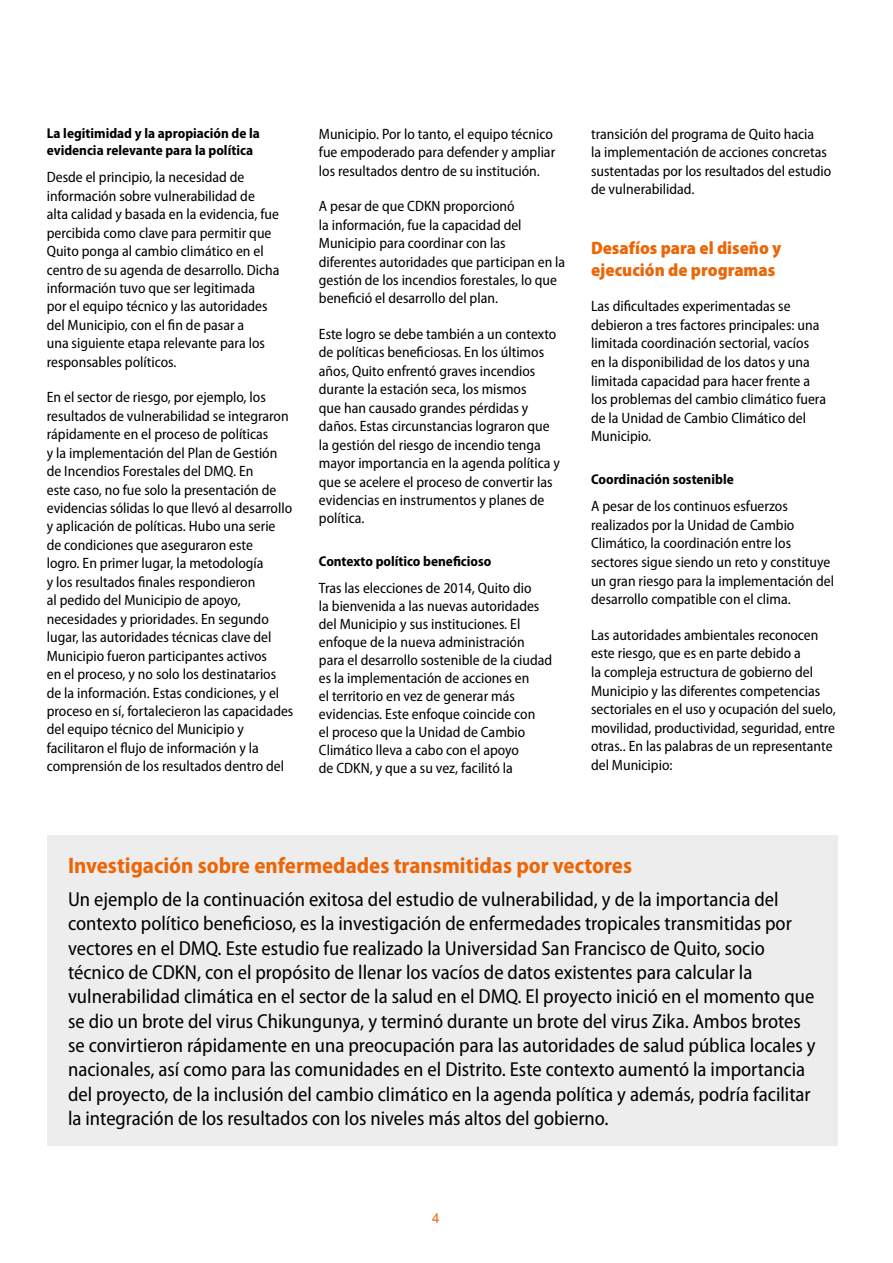
<style>
.page{position:relative;width:893px;height:1263px;background:#fff}
.page>*{position:absolute;margin:0;border:0;box-sizing:border-box;transform-origin:0 0}
.t1{font:700 semi-condensed 22.5px "Myriad Pro";color:#ec6608}
.t2{font:semi-condensed 20.25px/24.3px "Myriad Pro";color:#000}
.t3{font:900 semi-condensed 18px/21.6px "Myriad Pro";color:#ec6608}
.t4{font:semi-condensed 15px/18.5px "Myriad Pro";color:#000}
.t5{font:700 semi-condensed 14.25px/17.1px "Myriad Pro";color:#000}
.t6{font:13.5px "Arial";color:#ec6608}
</style>
<div class="page">
<div style="left:47px;top:835px;width:791px;height:311px;background:#ededed"></div>
<p class="t5" style="left:47px;top:125px;width:215px">La legitimidad y la apropiación de la evidencia relevante para la política</p>
<p class="t4" style="left:47px;top:168px;width:234px">Desde el principio, la necesidad de información sobre vulnerabilidad de alta calidad y basada en la evidencia, fue percibida como clave para permitir que Quito ponga al cambio climático en el centro de su agenda de desarrollo. Dicha información tuvo que ser legitimada<br>por el equipo técnico y las autoridades del Municipio, con el fin de pasar a<br>una siguiente etapa relevante para los responsables políticos.</p>
<p class="t4" style="left:47px;top:388px;width:248px">En el sector de riesgo, por ejemplo, los resultados de vulnerabilidad se integraron rápidamente en el proceso de políticas<br>y la implementación del Plan de Gestión de Incendios Forestales del DMQ. En<br>este caso, no fue solo la presentación de evidencias sólidas lo que llevó al desarrollo y aplicación de políticas. Hubo una serie de condiciones que aseguraron este<br>logro. En primer lugar, la metodología<br>y los resultados finales respondieron<br>al pedido del Municipio de apoyo, necesidades y prioridades. En segundo lugar, las autoridades técnicas clave del Municipio fueron participantes activos<br>en el proceso, y no solo los destinatarios de la información. Estas condiciones, y el proceso en sí, fortalecieron las capacidades del equipo técnico del Municipio y facilitaron el flujo de información y la comprensión de los resultados dentro del</p>
<p class="t4" style="left:319px;top:125px;width:238px">Municipio. Por lo tanto, el equipo técnico fue empoderado para defender y ampliar los resultados dentro de su institución.</p>
<p class="t4" style="left:319px;top:197px;width:248px">A pesar de que CDKN proporcionó<br>la información, fue la capacidad del Municipio para coordinar con las diferentes autoridades que participan en la gestión de los incendios forestales, lo que benefició el desarrollo del plan.</p>
<p class="t4" style="left:319px;top:325px;width:243px">Este logro se debe también a un contexto de políticas beneficiosas. En los últimos años, Quito enfrentó graves incendios durante la estación seca, los mismos<br>que han causado grandes pérdidas y daños. Estas circunstancias lograron que la gestión del riesgo de incendio tenga mayor importancia en la agenda política y que se acelere el proceso de convertir las evidencias en instrumentos y planes de política.</p>
<p class="t5" style="left:319px;top:553px;width:174px">Contexto político beneficioso</p>
<p class="t4" style="left:319px;top:579px;width:235px;line-height:18px">Tras las elecciones de 2014, Quito dio<br>la bienvenida a las nuevas autoridades del Municipio y sus instituciones. El enfoque de la nueva administración para el desarrollo sostenible de la ciudad es la implementación de acciones en<br>el territorio en vez de generar más evidencias. Este enfoque coincide con<br>el proceso que la Unidad de Cambio Climático lleva a cabo con el apoyo<br>de CDKN, y que a su vez, facilitó la</p>
<p class="t4" style="left:591px;top:125px;width:242px">transición del programa de Quito hacia<br>la implementación de acciones concretas sustentadas por los resultados del estudio de vulnerabilidad.</p>
<p class="t3" style="left:591px;top:237px;width:192px">Desafíos para el diseño y ejecución de programas</p>
<p class="t4" style="left:591px;top:297px;width:237px">Las dificultades experimentadas se debieron a tres factores principales: una limitada coordinación sectorial, vacíos en la disponibilidad de los datos y una limitada capacidad para hacer frente a los problemas del cambio climático fuera de la Unidad de Cambio Climático del Municipio.</p>
<p class="t5" style="left:591px;top:471px;width:144px">Coordinación sostenible</p>
<p class="t4" style="left:591px;top:497px;width:244px">A pesar de los continuos esfuerzos realizados por la Unidad de Cambio Climático, la coordinación entre los sectores sigue siendo un reto y constituye un gran riesgo para la implementación del desarrollo compatible con el clima.</p>
<p class="t4" style="left:591px;top:626px;width:246px">Las autoridades ambientales reconocen este riesgo, que es en parte debido a<br>la compleja estructura de gobierno del Municipio y las diferentes competencias sectoriales en el uso y ocupación del suelo, movilidad, productividad, seguridad, entre otras.. En las palabras de un representante del Municipio:</p>
<h1 class="t1" style="left:68px;top:853px;width:566px">Investigación sobre enfermedades transmitidas por vectores</h1>
<p class="t2" style="left:68px;top:888px;width:749px">Un ejemplo de la continuación exitosa del estudio de vulnerabilidad, y de la importancia del contexto político beneficioso, es la investigación de enfermedades tropicales transmitidas por vectores en el DMQ. Este estudio fue realizado la Universidad San Francisco de Quito, socio técnico de CDKN, con el propósito de llenar los vacíos de datos existentes para calcular la vulnerabilidad climática en el sector de la salud en el DMQ. El proyecto inició en el momento que se dio un brote del virus Chikungunya, y terminó durante un brote del virus Zika. Ambos brotes se convirtieron rápidamente en una preocupación para las autoridades de salud pública locales y nacionales, así como para las comunidades en el Distrito. Este contexto aumentó la importancia del proyecto, de la inclusión del cambio climático en la agenda política y además, podría facilitar la integración de los resultados con los niveles más altos del gobierno.</p>
<p class="t6" style="left:432px;top:1209px;width:9px">4</p>
</div>
